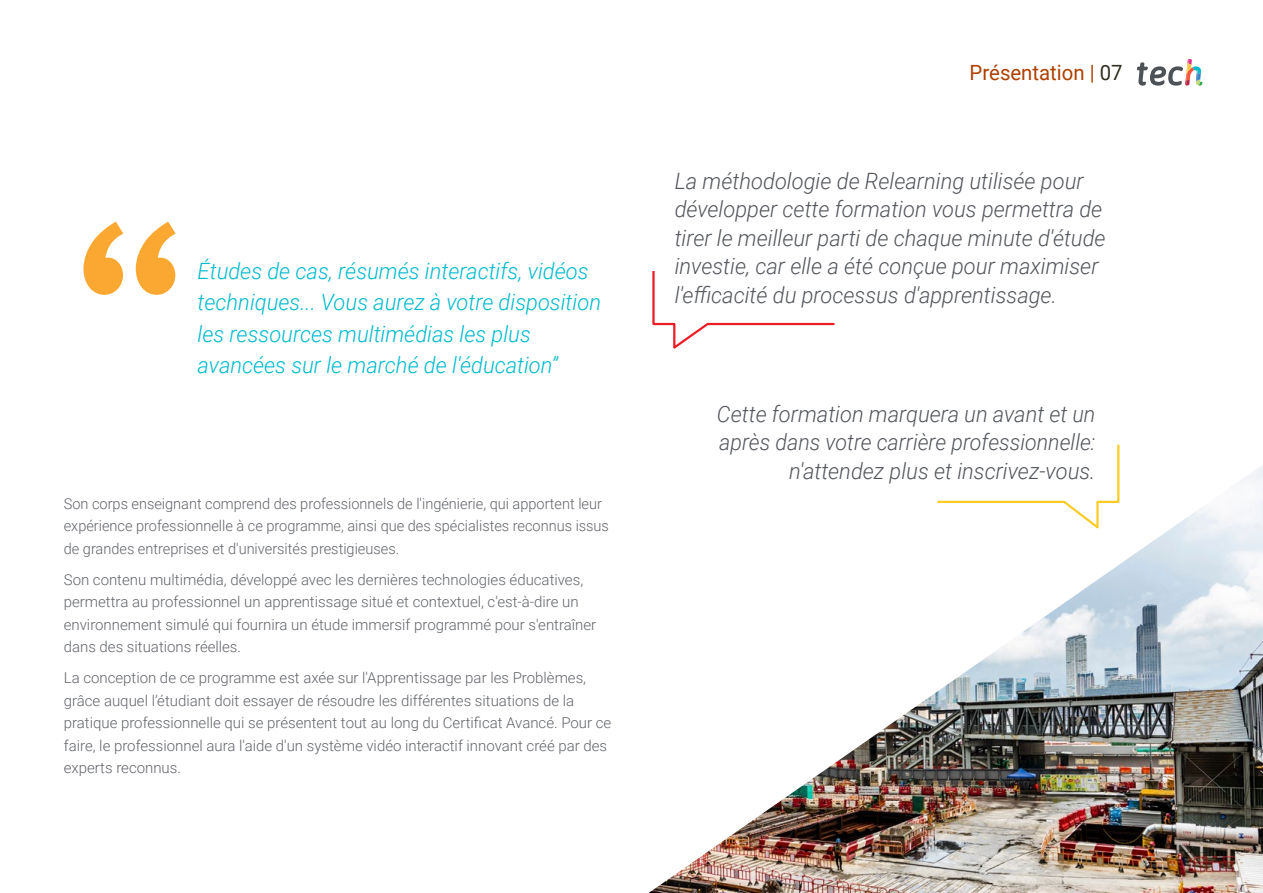
<style>
.page{position:relative;width:1263px;height:893px;background:#fff}
.page>*{position:absolute;margin:0;border:0;box-sizing:border-box;transform-origin:0 0}
.t1{font:italic 300 22.5px/28.5px "Roboto";color:#52555b;text-align:right}
.t2{font:italic 300 22.5px/31.5px "Roboto";color:#00bacf}
.t3{font:21px "Roboto";color:#ae4000}
.t4{font:300 15px/22.5px "Roboto";color:#61646a}
.s1{color:#312e20}
</style>
<div class="page">
<svg style="left:83px;top:222px;width:93px;height:73px"></svg>
<img style="left:649px;top:465px;width:614px;height:428px">
<svg style="left:1137px;top:59px;width:65px;height:27px"></svg>
<svg style="left:935px;top:444px;width:185px;height:88px"></svg>
<svg style="left:652px;top:271px;width:183px;height:78px"></svg>
<h1 class="t2" style="left:198px;top:254px;width:405px">Études de cas, résumés interactifs, vidéos techniques... Vous aurez à votre disposition les ressources multimédias les plus avancées sur le marché de l'éducation”</h1>
<p class="t4" style="left:64px;top:491px;width:547px">Son corps enseignant comprend des professionnels de l'ingénierie, qui apportent leur expérience professionnelle à ce programme, ainsi que des spécialistes reconnus issus de grandes entreprises et d'universités prestigieuses.</p>
<p class="t4" style="left:64px;top:567px;width:534px">Son contenu multimédia, développé avec les dernières technologies éducatives, permettra au professionnel un apprentissage situé et contextuel, c'est-à-dire un environnement simulé qui fournira un étude immersif programmé pour s'entraîner dans des situations réelles.</p>
<p class="t4" style="left:64px;top:666px;width:549px">La conception de ce programme est axée sur l'Apprentissage par les Problèmes, grâce auquel l’étudiant doit essayer de résoudre les différentes situations de la pratique professionnelle qui se présentent tout au long du Certificat Avancé. Pour ce faire, le professionnel aura l'aide d'un système vidéo interactif innovant créé par des experts reconnus.</p>
<h2 class="t3" style="left:970px;top:57px;width:155px">Présentation | <span class="s1">07</span></h2>
<h1 class="t1" style="left:675px;top:166px;width:432px;text-align:left">La méthodologie de Relearning utilisée pour développer cette formation vous permettra de tirer le meilleur parti de chaque minute d'étude investie, car elle a été conçue pour maximiser l'efficacité du processus d'apprentissage.</h1>
<h1 class="t1" style="left:717px;top:399px;width:380px">Cette formation marquera un avant et un après dans votre carrière professionnelle: n'attendez plus et inscrivez-vous.</h1>
</div>
